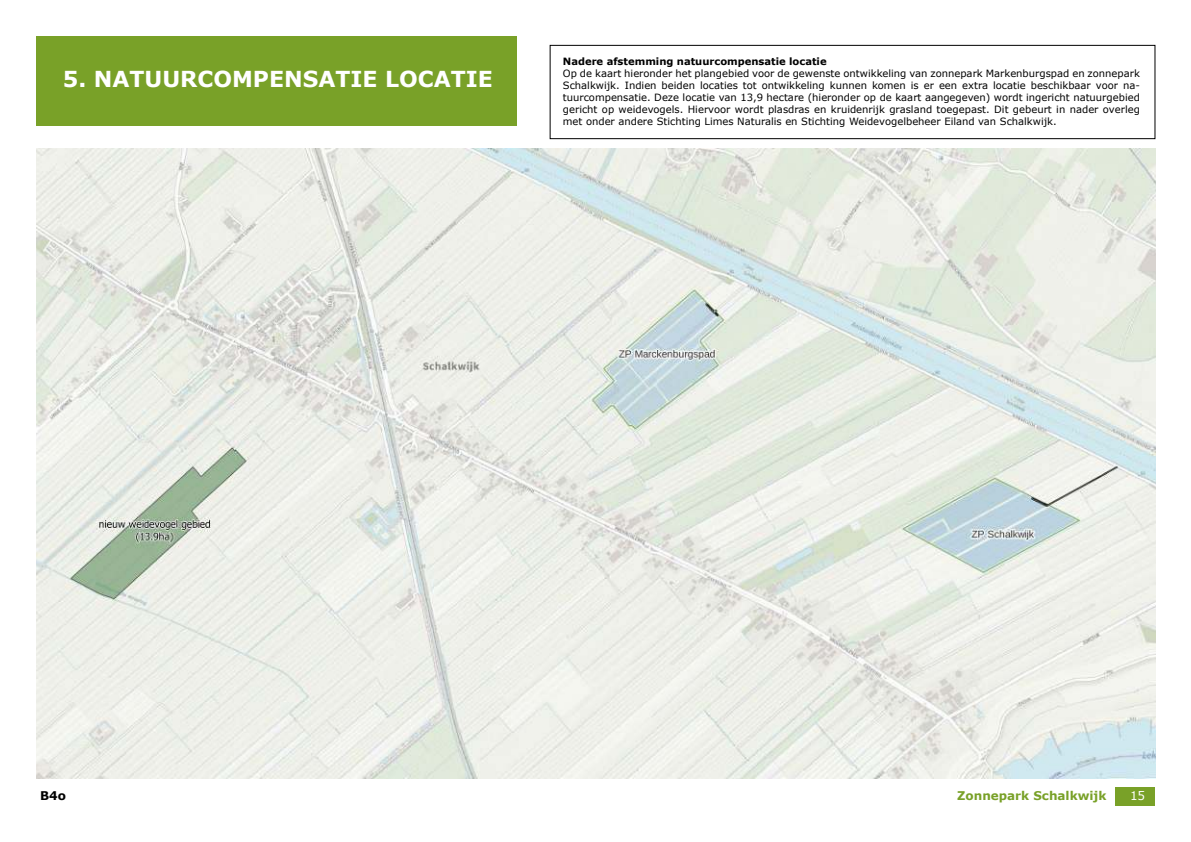
<style>
.page{position:relative;width:1191px;height:842px;background:#fff}
.page>*{position:absolute;margin:0;border:0;box-sizing:border-box;transform-origin:0 0}
.t1{font:700 22px "Verdana";color:#fff}
.t2{font:700 12px "Verdana";color:#79a128}
.t3{font:700 12px "Verdana";color:#000}
.t4{font:12px "Verdana";color:#fff}
.t5{font:10px/12px "Verdana";color:#000;text-align:justify}
.t6{font:700 10px "Verdana";color:#000}
</style>
<div class="page">
<div style="left:1115px;top:787px;width:40px;height:19px;background:#79a128"></div>
<div style="left:36px;top:36px;width:480px;height:89px;background:#79a128"></div>
<div style="left:550px;top:45px;width:605px;height:94px;border:1px solid #000"></div>
<img style="left:36px;top:148px;width:1119px;height:630px">
<h1 class="t1" style="left:63px;top:71px;width:432px">5. NATUURCOMPENSATIE LOCATIE</h1>
<p class="t6" style="left:563px;top:57px;width:265px">Nadere afstemming natuurcompensatie locatie</p>
<p class="t5" style="left:563px;top:68px;width:578px">Op de kaart hieronder het plangebied voor de gewenste ontwikkeling van zonnepark Markenburgspad en zonnepark Schalkwijk. Indien beiden locaties tot ontwikkeling kunnen komen is er een extra locatie beschikbaar voor na&shy;tuurcompensatie. Deze locatie van 13,9 hectare (hieronder op de kaart aangegeven) wordt ingericht natuurgebied gericht op weidevogels. Hiervoor wordt plasdras en kruidenrijk grasland toegepast. Dit gebeurt in nader overleg met onder andere Stichting Limes Naturalis en Stichting Weidevogelbeheer Eiland van Schalkwijk.</p>
<p class="t3" style="left:40px;top:788px;width:27px">B4o</p>
<p class="t2" style="left:957px;top:790px;width:151px">Zonnepark Schalkwijk</p>
<p class="t4" style="left:1130px;top:790px;width:17px">15</p>
</div>
